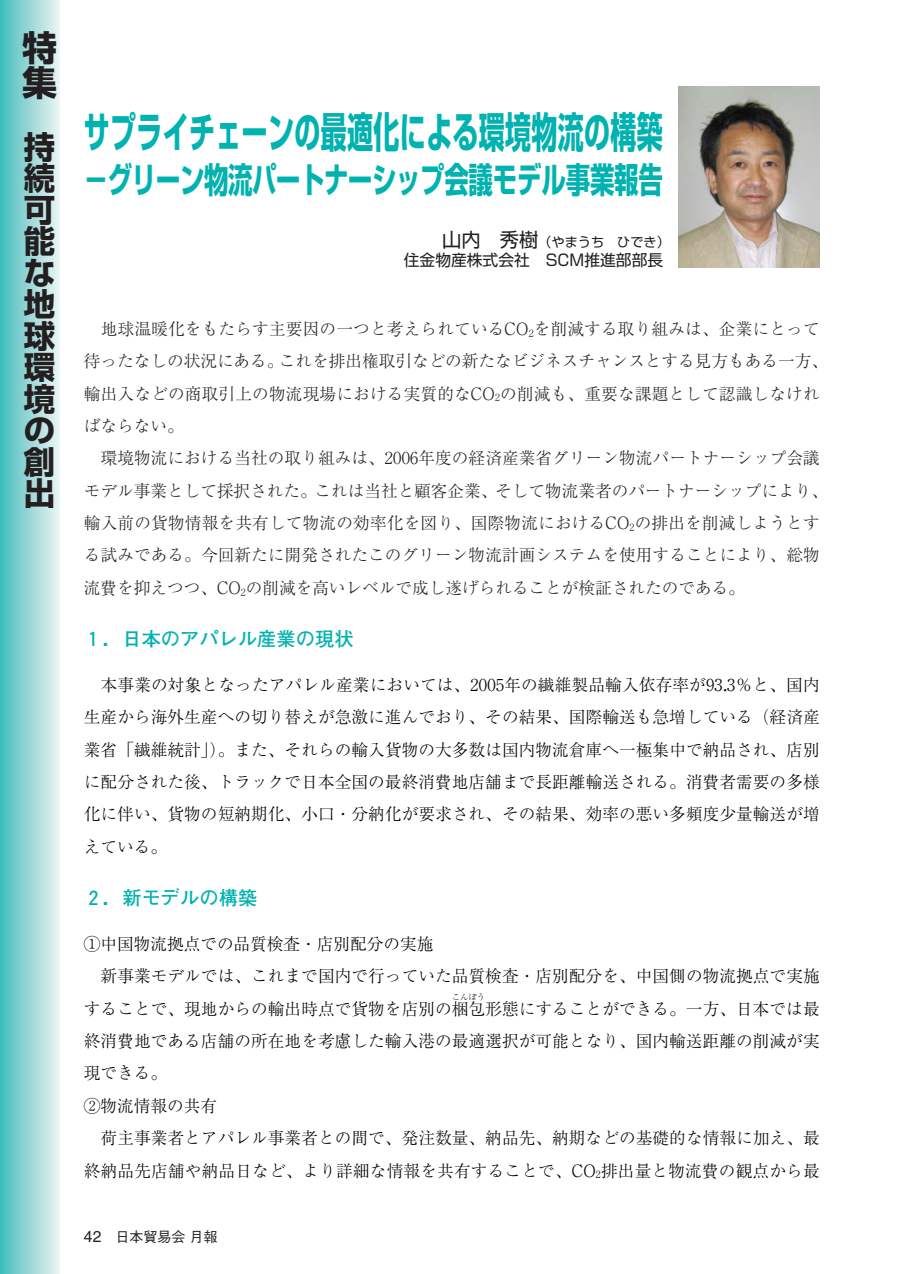
<style>
.page{position:relative;width:902px;height:1274px;background:#fff}
.page>*{position:absolute;margin:0;border:0;box-sizing:border-box;transform-origin:0 0}
.t1{font:700 42px "Shin Go";letter-spacing:.01em;color:#00b2b0;scale:.62 1}
.t2{font:700 35px "Shin Go";letter-spacing:-.02em;color:#00b2b0;scale:.7 1}
.t3{font:700 35px/35px "Shin Go";color:#231f20}
.t4{font:700 31.5px/31.5px "Shin Go";color:#231f20;text-align:justify}
.t5{font:700 19.25px "Futo Go B101";color:#00b2b0}
.t6{font:300 16.62px/32.4px "Ryumin";letter-spacing:.005em;color:#000;text-align:justify}
.t7{font:300 16.62px/32.4px "Ryumin";letter-spacing:.005em;color:#231f20}
.t8{font:15.75px "Shin Go";color:#231f20}
.t9{font:500 14px "Gothic BBB";color:#231f20}
.t10{font:13.12px "Shin Go";color:#231f20}
.t11{font:300 8.4px "Ryumin";color:#000}
.s1{font-size:19.25px}
.s2{font-family:"Rm Alpha";font-weight:400}
.s3{font-family:"Ryumin Num";font-weight:400}
.s4{font-family:"Helvetica";font-weight:400;font-size:15.75px}
</style>
<div class="page">
<div style="left:0;top:0;width:60px;height:1274px;background:linear-gradient(to right,#44bdbc,#ebf3f2)"></div>
<img style="left:678px;top:87px;width:141px;height:181px">
<h2 class="t3" style="left:22px;top:35px;width:36px">特集</h2>
<h3 class="t4" style="left:24px;top:136px;width:33px">持続可能な地球環境の創出</h3>
<h1 class="t1" style="left:84px;top:116px;width:934px">サプライチェーンの最適化による環境物流の構築</h1>
<h2 class="t2" style="left:84px;top:167px;width:828px">－グリーン物流パートナーシップ会議モデル事業報告</h2>
<p class="t10" style="left:442px;top:237px;width:229px"><span class="s1">山内　秀樹</span>（やまうち　ひでき）</p>
<p class="t8" style="left:403px;top:254px;width:261px">住金物産株式会社　SCM推進部部長</p>
<p class="t7" style="left:84px;top:315px;width:745px;text-indent:17px">地球温暖化をもたらす主要因の一つと考えられている<span class="s2">CO</span><sub>2</sub>を削減する取り組みは、企業にとって待ったなしの状況にある。これを排出権取引などの新たなビジネスチャンスとする見方もある一方、輸出入などの商取引上の物流現場における実質的な<span class="s2">CO</span><sub>2</sub>の削減も、重要な課題として認識しなければならない。</p>
<p class="t7" style="left:84px;top:444px;width:745px;text-indent:17px">環境物流における当社の取り組みは、<span class="s3">2006</span>年度の経済産業省グリーン物流パートナーシップ会議モデル事業として採択された。これは当社と顧客企業、そして物流業者のパートナーシップにより、輸入前の貨物情報を共有して物流の効率化を図り、国際物流における<span class="s2">CO</span><sub>2</sub>の排出を削減しようとする試みである。今回新たに開発されたこのグリーン物流計画システムを使用することにより、総物流費を抑えつつ、<span class="s2">CO</span><sub>2</sub>の削減を高いレベルで成し遂げられることが検証されたのである。</p>
<p class="t5" style="left:84px;top:631px;width:271px">１．日本のアパレル産業の現状</p>
<p class="t6" style="left:84px;top:671px;width:737px;text-indent:17px">本事業の対象となったアパレル産業においては、<span class="s3">2005</span>年の繊維製品輸入依存率が<span class="s3">93</span><span class="s2">.</span><span class="s3">3</span>％と、国内生産から海外生産への切り替えが急激に進んでおり、その結果、国際輸送も急増している（経済産業省「繊維統計」）。また、それらの輸入貨物の大多数は国内物流倉庫へ一極集中で納品され、店別に配分された後、トラックで日本全国の最終消費地店舗まで長距離輸送される。消費者需要の多様化に伴い、貨物の短納期化、小口・分納化が要求され、その結果、効率の悪い多頻度少量輸送が増えている。</p>
<p class="t5" style="left:84px;top:890px;width:175px">２．新モデルの構築</p>
<p class="t6" style="left:84px;top:930px;width:351px">①中国物流拠点での品質検査・店別配分の実施</p>
<p class="t6" style="left:101px;top:962px;width:720px">新事業モデルでは、これまで国内で行っていた品質検査・店別配分を、中国側の物流拠点で実施</p>
<p class="t6" style="left:84px;top:995px;width:737px">することで、現地からの輸出時点で貨物を店別の梱包形態にすることができる。一方、日本では最</p>
<p class="t11" style="left:451px;top:994px;width:35px">こんぽう</p>
<p class="t6" style="left:84px;top:1027px;width:737px;text-align:left">終消費地である店舗の所在地を考慮した輸入港の最適選択が可能となり、国内輸送距離の削減が実現できる。<br>②物流情報の共有</p>
<p class="t6" style="left:84px;top:1124px;width:737px;text-align:right">荷主事業者とアパレル事業者との間で、発注数量、納品先、納期などの基礎的な情報に加え、最終納品先店舗や納品日など、より詳細な情報を共有することで、<span class="s2">CO</span><sub>2</sub>排出量と物流費の観点から最</p>
<p class="t9" style="left:84px;top:1231px;width:135px"><span class="s4">42</span> 日本貿易会月報</p>
</div>
